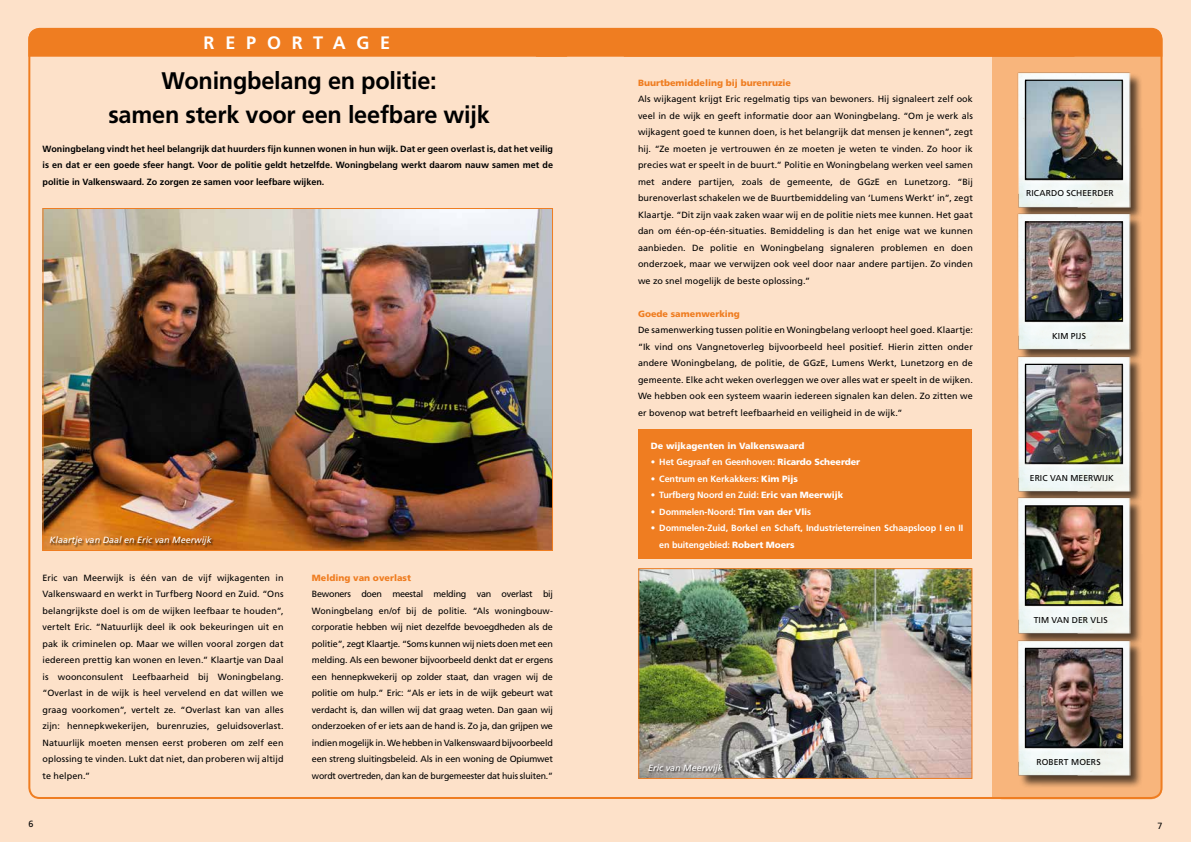
<style>
.page{position:relative;width:1191px;height:842px;background:#fff}
.page>*{position:absolute;margin:0;border:0;box-sizing:border-box;transform-origin:0 0}
.t1{font:700 24px/34px "Frutiger LT Std";letter-spacing:-.01em;color:#000;text-align:center}
.t2{font:700 18px "Frutiger LT Std";letter-spacing:.6em;color:#fff}
.t3{font:9px/16.5px "Frutiger LT Std";letter-spacing:.005em;color:#000;text-align:justify}
.t4{font:700 9px/16.5px "Frutiger LT Std";color:#000;text-align:justify}
.t5{font:700 9px/16.5px "Frutiger LT Std";letter-spacing:-.01em;color:#fff}
.t6{font:900 9px "Frutiger LT Std";color:#ef7d21}
.t7{font:italic 9px "Frutiger LT Std";color:#fff}
.t8{font:900 9px "Frutiger LT Std";color:#fff}
.t9{font:8.6px "Frutiger LT Std";letter-spacing:.01em;color:#000}
.s1{font-weight:900}
</style>
<div class="page">
<div style="left:0;top:0;width:595px;height:842px;background:#fde1c9"></div>
<div style="left:595px;top:0;width:596px;height:842px;background:#fde1c9"></div>
<div style="left:992px;top:43px;width:170px;height:756px;background:#f8b57c;border-radius:12px"></div>
<div style="left:992px;top:706px;width:64px;height:92px;background:#f8b57c"></div>
<div style="left:28px;top:28px;width:1134px;height:29px;background:#ef7d21"></div>
<img style="left:44px;top:210px;width:507px;height:339px">
<img style="left:640px;top:570px;width:330px;height:207px">
<div style="left:638px;top:568px;width:334px;height:211px;border:1px solid #ef7d21"></div>
<div style="left:1018px;top:73px;width:125px;height:148px;background:#000;opacity:.65"></div>
<img style="left:1017px;top:72px;width:113px;height:137px">
<img style="left:1027px;top:82px;width:93px;height:96px">
<div style="left:1025px;top:80px;width:97px;height:100px;border:1px solid #000"></div>
<div style="left:1018px;top:215px;width:125px;height:148px;background:#000;opacity:.65"></div>
<img style="left:1017px;top:214px;width:113px;height:136px">
<img style="left:1027px;top:223px;width:93px;height:96px">
<div style="left:1025px;top:221px;width:97px;height:100px;border:1px solid #000"></div>
<div style="left:1018px;top:357px;width:125px;height:148px;background:#000;opacity:.65"></div>
<img style="left:1017px;top:356px;width:113px;height:137px">
<img style="left:1027px;top:366px;width:93px;height:96px">
<div style="left:1025px;top:364px;width:97px;height:100px;border:1px solid #000"></div>
<div style="left:1018px;top:499px;width:125px;height:148px;background:#000;opacity:.65"></div>
<img style="left:1017px;top:498px;width:113px;height:136px">
<img style="left:1027px;top:507px;width:93px;height:96px">
<div style="left:1025px;top:505px;width:97px;height:100px;border:1px solid #000"></div>
<div style="left:1018px;top:641px;width:125px;height:148px;background:#000;opacity:.65"></div>
<img style="left:1017px;top:640px;width:113px;height:137px">
<img style="left:1027px;top:650px;width:93px;height:96px">
<div style="left:1025px;top:648px;width:97px;height:100px;border:1px solid #000"></div>
<div style="left:638px;top:429px;width:334px;height:130px;background:#ef7d21"></div>
<div style="left:50px;top:537px;width:164px;height:11px;background:#000;opacity:.6"></div>
<div style="left:649px;top:764px;width:76px;height:11px;background:#000;opacity:.6"></div>
<h2 class="t2" style="left:204px;top:32px;width:188px">REPORTAGE</h2>
<h1 class="t1" style="left:108px;top:64px;width:383px">Woningbelang en politie:<br>samen sterk voor een leefbare wijk</h1>
<p class="t4" style="left:43px;top:140px;width:512px">Woningbelang vindt het heel belangrijk dat huurders fijn kunnen wonen in hun wijk. Dat er geen overlast is, dat het veilig is en dat er een goede sfeer hangt. Voor de politie geldt hetzelfde. Woningbelang werkt daarom nauw samen met de politie in Valkenswaard. Zo zorgen ze samen voor leefbare wijken.</p>
<p class="t7" style="left:50px;top:535px;width:164px">Klaartje van Daal en Eric van Meerwijk</p>
<p class="t3" style="left:43px;top:569px;width:242px">Eric van Meerwijk is één van de vijf wijkagenten in Valkenswaard en werkt in Turfberg Noord en Zuid. “Ons belangrijkste doel is om de wijken leefbaar te houden”, vertelt Eric. “Natuurlijk deel ik ook bekeuringen uit en pak ik criminelen op. Maar we willen vooral zorgen dat iedereen prettig kan wonen en leven.” Klaartje van Daal is woonconsulent Leefbaarheid bij Woningbelang. “Overlast in de wijk is heel vervelend en dat willen we graag voorkomen”, vertelt ze. “Overlast kan van alles zijn: hennepkwekerijen, burenruzies, geluidsoverlast.<br>Natuurlijk moeten mensen eerst proberen om zelf een oplossing te vinden. Lukt dat niet, dan proberen wij altijd te helpen.”</p>
<p class="t6" style="left:312px;top:572px;width:101px">Melding van overlast</p>
<p class="t3" style="left:312px;top:586px;width:242px">Bewoners doen meestal melding van overlast bij Woningbelang en/of bij de politie. “Als woningbouw&shy;corporatie hebben wij niet dezelfde bevoegdheden als de politie”, zegt Klaartje. “Soms kunnen wij niets doen met een melding. Als een bewoner bijvoorbeeld denkt dat er ergens een hennepkwekerij op zolder staat, dan vragen wij de politie om hulp.” Eric: “Als er iets in de wijk gebeurt wat verdacht is, dan willen wij dat graag weten. Dan gaan wij onderzoeken of er iets aan de hand is. Zo ja, dan grijpen we indien mogelijk in. We hebben in Valkenswaard bijvoorbeeld een streng sluitingsbeleid. Als in een woning de Opiumwet wordt overtreden, dan kan de burgemeester dat huis sluiten.”</p>
<p class="t6" style="left:638px;top:77px;width:154px">Buurtbemiddeling bij burenruzie</p>
<p class="t3" style="left:638px;top:91px;width:336px">Als wijkagent krijgt Eric regelmatig tips van bewoners. Hij signaleert zelf ook veel in de wijk en geeft informatie door aan Woningbelang. “Om je werk als wijkagent goed te kunnen doen, is het belangrijk dat mensen je kennen”, zegt hij. “Ze moeten je vertrouwen én ze moeten je weten te vinden. Zo hoor ik precies wat er speelt in de buurt.” Politie en Woningbelang werken veel samen met andere partijen, zoals de gemeente, de GGzE en Lunetzorg. “Bij burenoverlast schakelen we de Buurtbemiddeling van ‘Lumens Werkt’ in”, zegt Klaartje. “Dit zijn vaak zaken waar wij en de politie niets mee kunnen. Het gaat dan om één-op-één-situaties. Bemiddeling is dan het enige wat we kunnen aanbieden. De politie en Woningbelang signaleren problemen en doen onderzoek, maar we verwijzen ook veel door naar andere partijen. Zo vinden we zo snel mogelijk de beste oplossing.”</p>
<p class="t6" style="left:638px;top:308px;width:103px">Goede samenwerking</p>
<p class="t3" style="left:638px;top:322px;width:336px">De samenwerking tussen politie en Woningbelang verloopt heel goed. Klaartje: “Ik vind ons Vangnetoverleg bijvoorbeeld heel positief. Hierin zitten onder andere Woningbelang, de politie, de GGzE, Lumens Werkt, Lunetzorg en de gemeente. Elke acht weken overleggen we over alles wat er speelt in de wijken.<br>We hebben ook een systeem waarin iedereen signalen kan delen. Zo zitten we er bovenop wat betreft leefbaarheid en veiligheid in de wijk.”</p>
<p class="t8" style="left:651px;top:440px;width:155px">De wijkagenten in Valkenswaard</p>
<p class="t5" style="left:651px;top:454px;width:211px">• Het Gegraaf en Geenhoven: <span class="s1">Ricardo Scheerder</span></p>
<p class="t5" style="left:651px;top:470px;width:149px">• Centrum en Kerkakkers: <span class="s1">Kim Pijs</span></p>
<p class="t5" style="left:651px;top:487px;width:194px">• Turfberg Noord en Zuid: <span class="s1">Eric van Meerwijk</span></p>
<p class="t5" style="left:651px;top:503px;width:162px">• Dommelen-Noord: <span class="s1">Tim van der Vli</span>s</p>
<p class="t5" style="left:659px;top:520px;width:306px;text-indent:-9px">• Dommelen-Zuid, Borkel en Schaft, Industrieterreinen Schaapsloop I en II en buitengebied: <span class="s1">Robert Moers</span></p>
<p class="t9" style="left:1026px;top:188px;width:89px">RICARDO SCHEERDER</p>
<p class="t9" style="left:1052px;top:331px;width:35px">KIM PIJS</p>
<p class="t9" style="left:1029px;top:473px;width:86px">ERIC VAN MEERWIJK</p>
<p class="t9" style="left:1033px;top:615px;width:76px">TIM VAN DER VLIS</p>
<p class="t7" style="left:648px;top:762px;width:76px">Eric van Meerwijk</p>
<p class="t9" style="left:1036px;top:757px;width:66px">ROBERT MOERS</p>
<p class="t3" style="left:28px;top:816px;width:7px">6</p>
<p class="t3" style="left:1157px;top:817px;width:7px">7</p>
</div>
